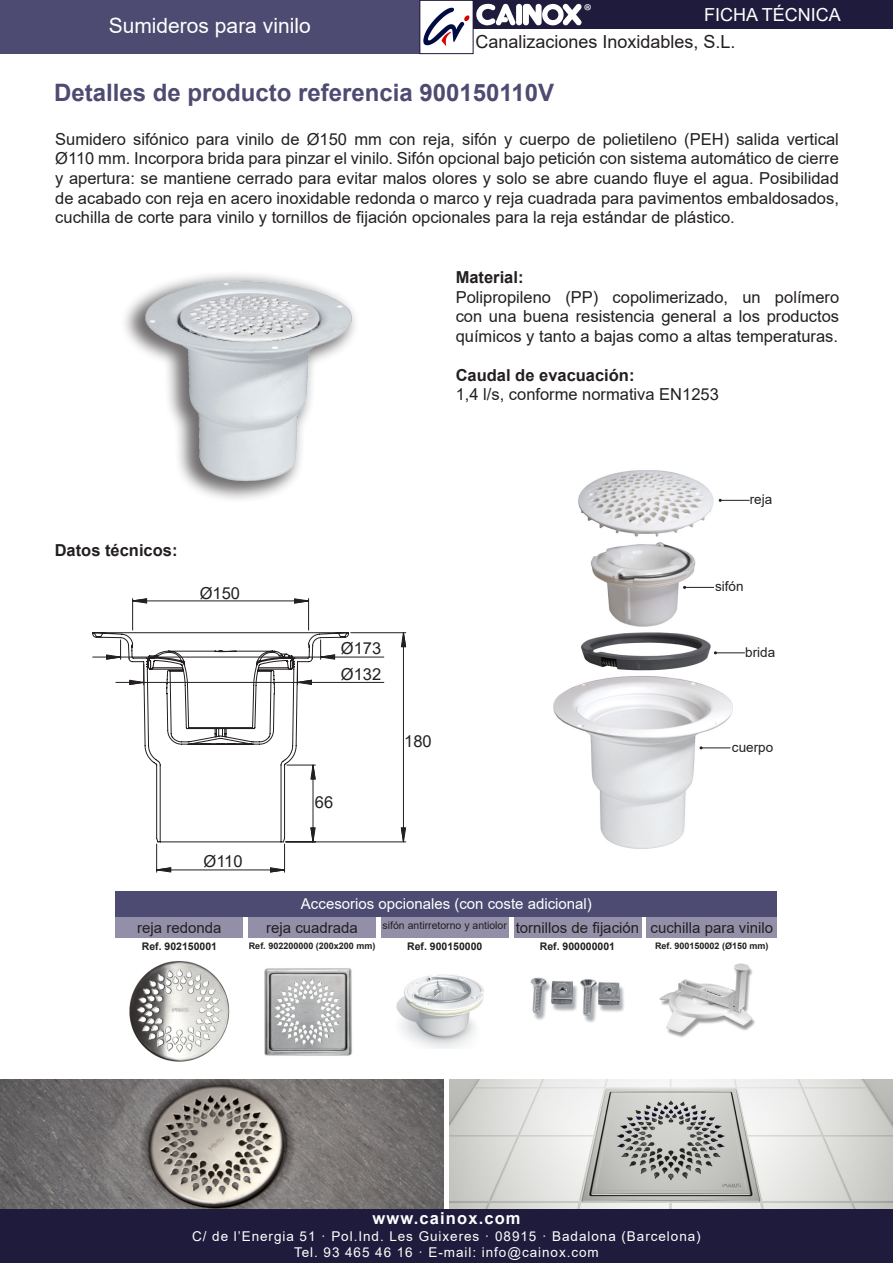
<style>
.page{position:relative;width:893px;height:1263px;background:#fff}
.page>*{position:absolute;margin:0;border:0;box-sizing:border-box;transform-origin:0 0}
.t1{font:700 24px "Arial";color:#4e4b72}
.t2{font:21px "Arial";color:#fff}
.t3{font:18.75px "Myriad Pro";color:#fff}
.t4{font:18px "Arial";color:#231f20}
.t5{font:18px "Arial";color:#fff}
.t6{font:16.5px/19.6px "Arial";color:#231f20;text-align:justify}
.t7{font:700 16.5px "Arial";color:#231f20}
.t8{font:700 16.5px "Arial";letter-spacing:.07em;color:#fff}
.t9{font:15px "Arial";color:#231f20}
.t10{font:15px "Arial";color:#fff}
.t11{font:13.5px/16.2px "Arial";letter-spacing:.07em;color:#fff;text-align:center}
.t12{font:13.5px "Arial";color:#231f20}
.t13{font:700 10.5px "Arial";color:#231f20}
.t14{font:10.5px "Arial";color:#231f20}
.t15{font:700 9px "Arial";color:#231f20}
</style>
<div class="page">
<div style="left:0;top:0;width:419px;height:54px;background:#4e4b72"></div>
<div style="left:0;top:1209px;width:893px;height:54px;background:#1e1b3c"></div>
<div style="left:419px;top:0;width:54px;height:54px;border:1px solid #1e1b3c"></div>
<div style="left:473px;top:0;width:420px;height:29px;background:#1e1b3c"></div>
<svg style="left:423px;top:8px;width:47px;height:38px"></svg>
<div style="left:516px;top:4px;width:6px;height:21px;background:#fff;border-radius:3px"></div>
<svg style="left:523px;top:4px;width:59px;height:22px"></svg>
<svg style="left:476px;top:4px;width:40px;height:22px"></svg>
<img style="left:125px;top:274px;width:230px;height:225px">
<hr style="left:132px;top:599px;width:1px;height:31px;background:#231f20">
<hr style="left:308px;top:599px;width:1px;height:31px;background:#231f20">
<svg style="left:132px;top:598px;width:177px;height:6px"></svg>
<svg style="left:156px;top:632px;width:250px;height:241px"></svg>
<svg style="left:92px;top:632px;width:257px;height:211px"></svg>
<img style="left:553px;top:470px;width:197px;height:379px">
<hr style="left:684px;top:587px;width:30px;height:1px;background:#231f20">
<hr style="left:700px;top:748px;width:30px;height:1px;background:#231f20">
<hr style="left:720px;top:500px;width:30px;height:1px;background:#231f20">
<hr style="left:715px;top:653px;width:30px;height:1px;background:#231f20">
<img style="left:0;top:1079px;width:444px;height:130px">
<img style="left:449px;top:1079px;width:444px;height:130px">
<img style="left:531px;top:977px;width:93px;height:46px">
<div style="left:514px;top:917px;width:127px;height:20px;background:#948fa9"></div>
<img style="left:264px;top:968px;width:88px;height:88px">
<div style="left:116px;top:891px;width:661px;height:26px;background:#4e4b72"></div>
<div style="left:116px;top:917px;width:127px;height:20px;background:#948fa9"></div>
<div style="left:248px;top:917px;width:128px;height:20px;background:#948fa9"></div>
<div style="left:381px;top:917px;width:127px;height:20px;background:#948fa9"></div>
<img style="left:129px;top:961px;width:101px;height:101px">
<div style="left:647px;top:917px;width:130px;height:20px;background:#948fa9"></div>
<img style="left:660px;top:963px;width:95px;height:75px">
<img style="left:396px;top:974px;width:89px;height:75px">
<p class="t2" style="left:109px;top:11px;width:203px">Sumideros para vinilo</p>
<p class="t3" style="left:584px;top:-1px;width:9px">®</p>
<p class="t5" style="left:704px;top:2px;width:138px">FICHA TÉCNICA</p>
<p class="t4" style="left:475px;top:30px;width:262px">Canalizaciones Inoxidables, S.L.</p>
<p class="t1" style="left:54px;top:76px;width:502px">Detalles de producto referencia 900150110V</p>
<p class="t6" style="left:55px;top:129px;width:785px">Sumidero sifónico para vinilo de Ø150 mm con reja, sifón y cuerpo de polietileno (PEH) salida vertical Ø110 mm. Incorpora brida para pinzar el vinilo. Sifón opcional bajo petición con sistema automático de cierre y apertura: se mantiene cerrado para evitar malos olores y solo se abre cuando fluye el agua. Posibilidad de acabado con reja en acero inoxidable redonda o marco y reja cuadrada para pavimentos embaldosados, cuchilla de corte para vinilo y tornillos de fijación opcionales para la reja estándar de plástico.</p>
<p class="t7" style="left:456px;top:266px;width:69px">Material:</p>
<p class="t6" style="left:456px;top:287px;width:385px">Polipropileno (PP) copolimerizado, un polímero con una buena resistencia general a los productos químicos y tanto a bajas como a altas temperaturas.</p>
<p class="t7" style="left:456px;top:363px;width:180px">Caudal de evacuación:</p>
<p class="t6" style="left:456px;top:384px;width:265px">1,4 l/s, conforme normativa EN1253</p>
<p class="t7" style="left:55px;top:538px;width:124px">Datos técnicos:</p>
<p class="t6" style="left:200px;top:583px;width:42px">Ø150</p>
<p class="t6" style="left:204px;top:851px;width:41px">Ø110</p>
<p class="t6" style="left:341px;top:638px;width:42px">Ø173</p>
<p class="t6" style="left:341px;top:664px;width:42px">Ø132</p>
<p class="t6" style="left:315px;top:792px;width:20px">66</p>
<p class="t6" style="left:404px;top:732px;width:29px">180</p>
<p class="t10" style="left:301px;top:893px;width:292px">Accesorios opcionales (con coste adicional)</p>
<p class="t12" style="left:750px;top:490px;width:24px">reja</p>
<p class="t12" style="left:715px;top:577px;width:30px">sifón</p>
<p class="t12" style="left:745px;top:642px;width:32px">brida</p>
<p class="t12" style="left:732px;top:738px;width:43px">cuerpo</p>
<p class="t9" style="left:516px;top:917px;width:125px">tornillos de fijación</p>
<p class="t13" style="left:540px;top:939px;width:77px">Ref. 900000001</p>
<p class="t9" style="left:266px;top:917px;width:93px">reja cuadrada</p>
<p class="t14" style="left:383px;top:918px;width:126px">sifón antirretorno y antiolor</p>
<p class="t9" style="left:651px;top:917px;width:124px">cuchilla para vinilo</p>
<p class="t15" style="left:655px;top:940px;width:115px">Ref. 900150002 (Ø150 mm)</p>
<p class="t9" style="left:137px;top:917px;width:86px">reja redonda</p>
<p class="t13" style="left:142px;top:939px;width:77px">Ref. 902150001</p>
<p class="t15" style="left:249px;top:940px;width:128px">Ref. 902200000 (200x200 mm)</p>
<p class="t13" style="left:407px;top:939px;width:77px">Ref. 900150000</p>
<p class="t8" style="left:372px;top:1207px;width:150px">www.cainox.com</p>
<p class="t11" style="left:192px;top:1228px;width:510px">C/ de l’Energia 51 · Pol.Ind. Les Guixeres · 08915 · Badalona (Barcelona)<br>Tel. 93 465 46 16 · E-mail: info@cainox.com</p>
</div>
